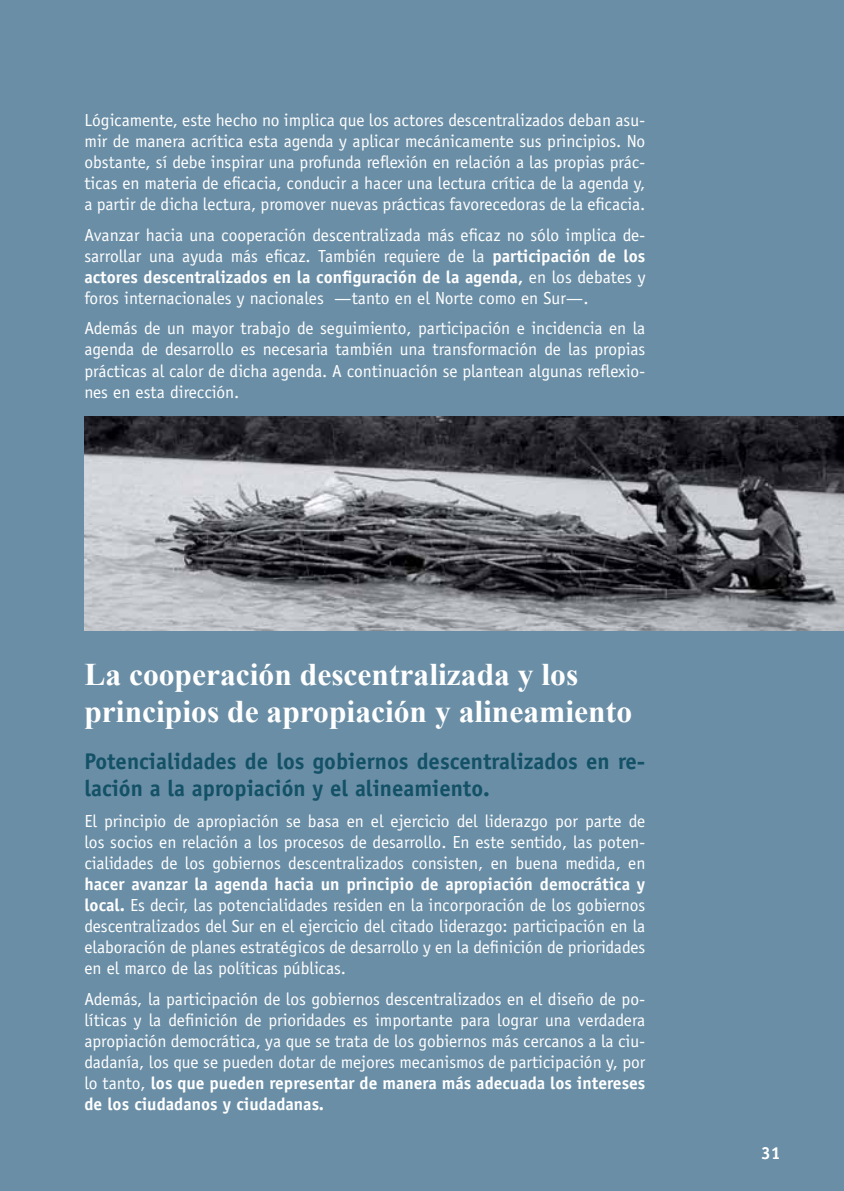
<style>
.page{position:relative;width:844px;height:1191px;background:#fff}
.page>*{position:absolute;margin:0;border:0;box-sizing:border-box;transform-origin:0 0}
.t1{font:700 31.5px/36.8px "Times New Roman";color:#fff}
.t2{font:700 22.75px/27.3px "Officina Sans Std";color:#135167}
.t3{font:17.5px/21px "Officina Sans Std";color:#fff;text-align:justify}
.t4{font:700 17.5px "Officina Sans Std";color:#fff}
.s1{font-weight:700}
</style>
<div class="page">
<div style="left:0;top:0;width:843px;height:1191px;background:#6a8ea6"></div>
<img style="left:84px;top:417px;width:759px;height:213px">
<p class="t3" style="left:84px;top:109px;width:562px">Lógicamente, este hecho no implica que los actores descentralizados deban asu&shy;mir de manera acrítica esta agenda y aplicar mecánicamente sus principios. No obstante, sí debe inspirar una profunda reflexión en relación a las propias prác&shy;ticas en materia de eficacia, conducir a hacer una lectura crítica de la agenda y, a partir de dicha lectura, promover nuevas prácticas favorecedoras de la eficacia.</p>
<p class="t3" style="left:84px;top:224px;width:562px">Avanzar hacia una cooperación descentralizada más eficaz no sólo implica de&shy;sarrollar una ayuda más eficaz. También requiere de la <span class="s1">participación de los actores descentralizados en la configuración de la agenda,</span> en los debates y foros internacionales y nacionales —tanto en el Norte como en Sur—.</p>
<p class="t3" style="left:84px;top:318px;width:562px">Además de un mayor trabajo de seguimiento, participación e incidencia en la agenda de desarrollo es necesaria también una transformación de las propias prácticas al calor de dicha agenda. A continuación se plantean algunas reflexio&shy;nes en esta dirección.</p>
<h1 class="t1" style="left:84px;top:655px;width:549px">La cooperación descentralizada y los principios de apropiación y alineamiento</h1>
<h2 class="t2" style="left:84px;top:747px;width:562px">Potencialidades de los gobiernos descentralizados en re&shy;lación a la apropiación y el alineamiento.</h2>
<p class="t3" style="left:84px;top:811px;width:562px">El principio de apropiación se basa en el ejercicio del liderazgo por parte de los socios en relación a los procesos de desarrollo. En este sentido, las poten&shy;cialidades de los gobiernos descentralizados consisten, en buena medida, en</p>
<p class="t3" style="left:84px;top:874px;width:562px"><span class="s1">hacer avanzar la agenda hacia un principio de apropiación democrática y local.</span> Es decir, las potencialidades residen en la incorporación de los gobiernos descentralizados del Sur en el ejercicio del citado liderazgo: participación en la elaboración de planes estratégicos de desarrollo y en la definición de prioridades en el marco de las políticas públicas.</p>
<p class="t3" style="left:84px;top:989px;width:562px">Además, la participación de los gobiernos descentralizados en el diseño de po&shy;líticas y la definición de prioridades es importante para lograr una verdadera apropiación democrática, ya que se trata de los gobiernos más cercanos a la ciu&shy;dadanía, los que se pueden dotar de mejores mecanismos de participación y, por lo tanto, <span class="s1">los que pueden representar de manera más adecuada los intereses de los ciudadanos y ciudadanas.</span></p>
<p class="t4" style="left:761px;top:1142px;width:21px">31</p>
</div>
